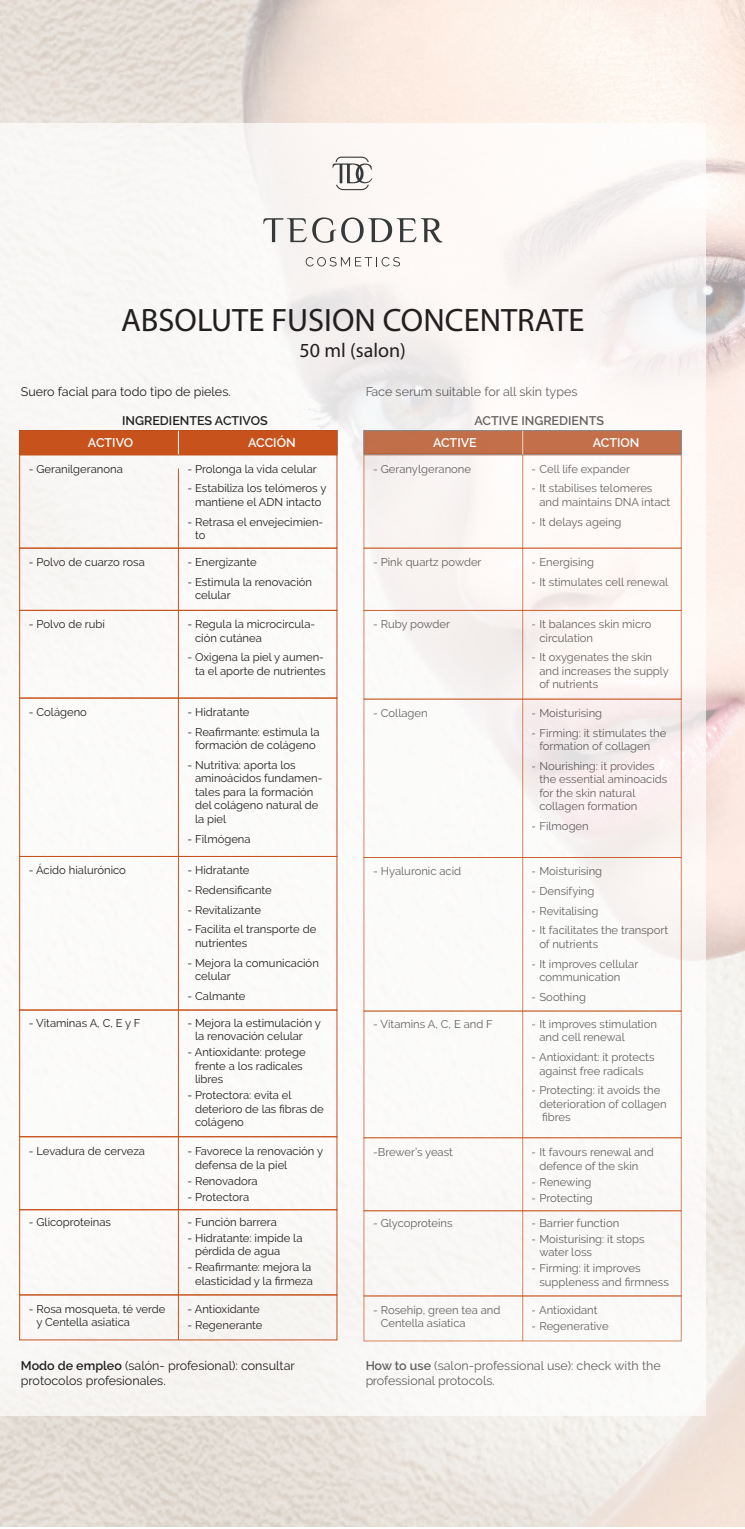
<style>
.page{position:relative;width:745px;height:1529px;background:#fff}
.page>*{position:absolute;margin:0;border:0;box-sizing:border-box;transform-origin:0 0}
.t1{font:32.5px "Myriad Pro";color:#231f20}
.t2{font:20px "Myriad Pro";color:#231f20}
.t3{font:12.5px/15px "Raleway";color:#231f20}
.t4{font:600 12.5px "Raleway";color:#fff}
.t5{font:600 12.5px "Raleway";color:#231f20}
.t6{font:600 12.5px "Raleway";color:rgb(35 31 32/.7)}
.t7{font:11.25px/13.5px "Raleway";color:#231f20}
.s1{font-weight:600}
</style>
<div class="page">
<img style="left:0;top:1px;width:744px;height:1525px">
<div style="left:0;top:123px;width:705px;height:1293px;background:#fbf9f8"></div>
<svg style="left:332px;top:157px;width:40px;height:33px"></svg>
<svg style="left:263px;top:217px;width:179px;height:26px"></svg>
<svg style="left:305px;top:257px;width:95px;height:9px"></svg>
<div style="left:19px;top:430px;width:318px;height:25px;background:#c7521b;border:1px solid #c7521b"></div>
<div style="left:19px;top:1010px;width:318px;height:127px;border:1px solid #c7521b"></div>
<div style="left:19px;top:1136px;width:318px;height:74px;border:1px solid #c7521b"></div>
<div style="left:19px;top:1209px;width:318px;height:86px;border:1px solid #c7521b"></div>
<div style="left:19px;top:1294px;width:318px;height:46px;border:1px solid #c7521b"></div>
<svg style="left:178px;top:431px;width:1px;height:23px"></svg>
<div style="left:19px;top:548px;width:318px;height:63px;border:1px solid #c7521b"></div>
<div style="left:19px;top:610px;width:318px;height:88px;border:1px solid #c7521b"></div>
<div style="left:19px;top:698px;width:318px;height:159px;border:1px solid #c7521b"></div>
<div style="left:19px;top:856px;width:318px;height:154px;border:1px solid #c7521b"></div>
<div style="left:363px;top:610px;width:318px;height:89px;border:1px solid #c7521b"></div>
<div style="left:363px;top:857px;width:318px;height:154px;border:1px solid #c7521b"></div>
<hr style="left:178px;top:468px;width:1px;height:872px;background:#c7521b">
<div style="left:363px;top:430px;width:318px;height:25px;background:#c26f4a;border:1px solid #99989b"></div>
<div style="left:363px;top:1137px;width:318px;height:74px;border:1px solid #c7521b"></div>
<div style="left:363px;top:1210px;width:318px;height:86px;border:1px solid #c7521b"></div>
<svg style="left:522px;top:431px;width:1px;height:23px"></svg>
<hr style="left:522px;top:454px;width:1px;height:887px;background:#c7521b">
<h1 class="t1" style="left:121px;top:300px;width:464px">ABSOLUTE FUSION CONCENTRATE</h1>
<h2 class="t2" style="left:299px;top:338px;width:108px">50 ml (salon)</h2>
<p class="t3" style="left:21px;top:384px;width:211px">Suero facial para todo tipo de pieles.</p>
<p class="t3" style="left:365px;top:384px;width:214px">Face serum suitable for all skin types</p>
<p class="t5" style="left:122px;top:414px;width:147px">INGREDIENTES ACTIVOS</p>
<p class="t4" style="left:88px;top:435px;width:47px">ACTIVO</p>
<p class="t4" style="left:248px;top:435px;width:49px">ACCIÓN</p>
<p class="t7" style="left:29px;top:462px;width:95px">- Geranilgeranona</p>
<p class="t7" style="left:187px;top:462px;width:131px">- Prolonga la vida celular</p>
<p class="t7" style="left:187px;top:482px;width:140px;text-align:center">- Estabiliza los telómeros y mantiene el ADN intacto</p>
<p class="t7" style="left:195px;top:515px;width:130px;text-indent:-8px">- Retrasa el envejecimien&shy;to</p>
<p class="t7" style="left:29px;top:555px;width:117px">- Polvo de cuarzo rosa</p>
<p class="t7" style="left:187px;top:555px;width:71px">- Energizante</p>
<p class="t7" style="left:195px;top:575px;width:118px;text-indent:-8px">- Estimula la renovación celular</p>
<p class="t7" style="left:29px;top:617px;width:77px">- Polvo de rubí</p>
<p class="t7" style="left:195px;top:617px;width:122px;text-indent:-8px">- Regula la microcircula&shy;ción cutánea</p>
<p class="t7" style="left:187px;top:650px;width:139px;text-align:right">- Oxigena la piel y aumen&shy;ta el aporte de nutrientes</p>
<p class="t7" style="left:29px;top:705px;width:60px">- Colágeno</p>
<p class="t7" style="left:187px;top:705px;width:63px">- Hidratante</p>
<p class="t7" style="left:187px;top:725px;width:133px;text-align:center">- Reafirmante: estimula la formación de colágeno</p>
<p class="t7" style="left:195px;top:758px;width:129px;text-indent:-8px">- Nutritiva: aporta los aminoácidos fundamen&shy;tales para la formación del colágeno natural de la piel</p>
<p class="t7" style="left:187px;top:832px;width:65px">- Filmógena</p>
<p class="t7" style="left:29px;top:863px;width:98px">- Ácido hialurónico</p>
<p class="t7" style="left:187px;top:863px;width:63px">- Hidratante</p>
<p class="t7" style="left:187px;top:883px;width:86px">- Redensificante</p>
<p class="t7" style="left:187px;top:903px;width:75px">- Revitalizante</p>
<p class="t7" style="left:195px;top:923px;width:123px;text-indent:-8px">- Facilita el transporte de nutrientes</p>
<p class="t7" style="left:195px;top:956px;width:125px;text-indent:-8px">- Mejora la comunicación celular</p>
<p class="t7" style="left:187px;top:989px;width:59px">- Calmante</p>
<p class="t7" style="left:29px;top:1016px;width:113px">- Vitaminas A, C, E y F</p>
<p class="t7" style="left:195px;top:1016px;width:127px;text-indent:-8px">- Mejora la estimulación y la renovación celular</p>
<p class="t7" style="left:195px;top:1045px;width:112px;text-indent:-8px">- Antioxidante: protege frente a los radicales libres</p>
<p class="t7" style="left:195px;top:1088px;width:130px;text-indent:-8px">- Protectora: evita el deterioro de las fibras de colágeno</p>
<p class="t7" style="left:29px;top:1144px;width:118px">- Levadura de cerveza</p>
<p class="t7" style="left:195px;top:1144px;width:129px;text-indent:-8px">- Favorece la renovación y defensa de la piel</p>
<p class="t7" style="left:187px;top:1174px;width:72px">- Renovadora</p>
<p class="t7" style="left:187px;top:1190px;width:63px">- Protectora</p>
<p class="t7" style="left:29px;top:1215px;width:84px">- Glicoproteinas</p>
<p class="t7" style="left:187px;top:1215px;width:91px">- Función barrera</p>
<p class="t7" style="left:195px;top:1231px;width:109px;text-indent:-8px">- Hidratante: impide la pérdida de agua</p>
<p class="t7" style="left:187px;top:1260px;width:127px;text-align:right">- Reafirmante: mejora la elasticidad y la firmeza</p>
<p class="t7" style="left:36px;top:1302px;width:130px;text-indent:-8px">- Rosa mosqueta, té verde y Centella asiatica</p>
<p class="t7" style="left:187px;top:1302px;width:74px">- Antioxidante</p>
<p class="t7" style="left:187px;top:1318px;width:76px">- Regenerante</p>
<p class="t3" style="left:21px;top:1358px;width:275px"><span class="s1">Modo de empleo</span> (salón- profesional): consultar protocolos profesionales.</p>
<p class="t6" style="left:474px;top:414px;width:131px">ACTIVE INGREDIENTS</p>
<p class="t4" style="left:433px;top:435px;width:45px">ACTIVE</p>
<p class="t4" style="left:592px;top:435px;width:48px">ACTION</p>
<p class="t7" style="left:373px;top:462px;width:99px">- Geranylgeranone</p>
<p class="t7" style="left:531px;top:462px;width:100px">- Cell life expander</p>
<p class="t7" style="left:539px;top:482px;width:132px;text-indent:-8px">- It stabilises telomeres and maintains DNA intact</p>
<p class="t7" style="left:531px;top:515px;width:91px">- It delays ageing</p>
<p class="t7" style="left:373px;top:555px;width:110px">- Pink quartz powder</p>
<p class="t7" style="left:531px;top:555px;width:64px">- Energising</p>
<p class="t7" style="left:531px;top:575px;width:138px">- It stimulates cell renewal</p>
<p class="t7" style="left:373px;top:617px;width:78px">- Ruby powder</p>
<p class="t7" style="left:539px;top:617px;width:114px;text-indent:-8px">- It balances skin micro circulation</p>
<p class="t7" style="left:539px;top:650px;width:131px;text-indent:-8px">- It oxygenates the skin and increases the supply of nutrients</p>
<p class="t7" style="left:373px;top:706px;width:56px">- Collagen</p>
<p class="t7" style="left:531px;top:706px;width:72px">- Moisturising</p>
<p class="t7" style="left:539px;top:726px;width:128px;text-indent:-8px">- Firming: it stimulates the formation of collagen</p>
<p class="t7" style="left:539px;top:759px;width:129px;text-indent:-8px">- Nourishing: it provides the essential aminoacids for the skin natural collagen formation</p>
<p class="t7" style="left:531px;top:819px;width:58px">- Filmogen</p>
<p class="t7" style="left:373px;top:864px;width:89px">- Hyaluronic acid</p>
<p class="t7" style="left:531px;top:864px;width:72px">- Moisturising</p>
<p class="t7" style="left:531px;top:884px;width:64px">- Densifying</p>
<p class="t7" style="left:531px;top:904px;width:68px">- Revitalising</p>
<p class="t7" style="left:539px;top:924px;width:130px;text-indent:-8px">- It facilitates the transport of nutrients</p>
<p class="t7" style="left:539px;top:957px;width:100px;text-indent:-8px">- It improves cellular communication</p>
<p class="t7" style="left:531px;top:990px;width:56px">- Soothing</p>
<p class="t7" style="left:373px;top:1017px;width:121px">- Vitamins A, C, E and F</p>
<p class="t7" style="left:539px;top:1017px;width:119px;text-indent:-8px">- It improves stimulation and cell renewal</p>
<p class="t7" style="left:531px;top:1050px;width:124px;text-align:center">- Antioxidant: it protects against free radicals</p>
<p class="t7" style="left:539px;top:1083px;width:129px;text-indent:-8px">- Protecting: it avoids the deterioration of collagen fibres</p>
<p class="t7" style="left:373px;top:1145px;width:81px">-Brewer’s yeast</p>
<p class="t7" style="left:539px;top:1145px;width:116px;text-indent:-8px">- It favours renewal and defence of the skin</p>
<p class="t7" style="left:531px;top:1175px;width:61px">- Renewing</p>
<p class="t7" style="left:531px;top:1191px;width:63px">- Protecting</p>
<p class="t7" style="left:373px;top:1216px;width:81px">- Glycoproteins</p>
<p class="t7" style="left:531px;top:1216px;width:89px">- Barrier function</p>
<p class="t7" style="left:539px;top:1232px;width:107px;text-indent:-8px">- Moisturising: it stops water loss</p>
<p class="t7" style="left:539px;top:1261px;width:131px;text-indent:-8px">- Firming: it improves suppleness and firmness</p>
<p class="t7" style="left:380px;top:1303px;width:121px;text-indent:-8px">- Rosehip, green tea and<br>Centella asiatica</p>
<p class="t7" style="left:531px;top:1303px;width:67px">- Antioxidant</p>
<p class="t7" style="left:531px;top:1319px;width:78px">- Regenerative</p>
<p class="t3" style="left:365px;top:1358px;width:297px"><span class="s1">How to use</span> (salon-professional use): check with the professional protocols.</p>
</div>
